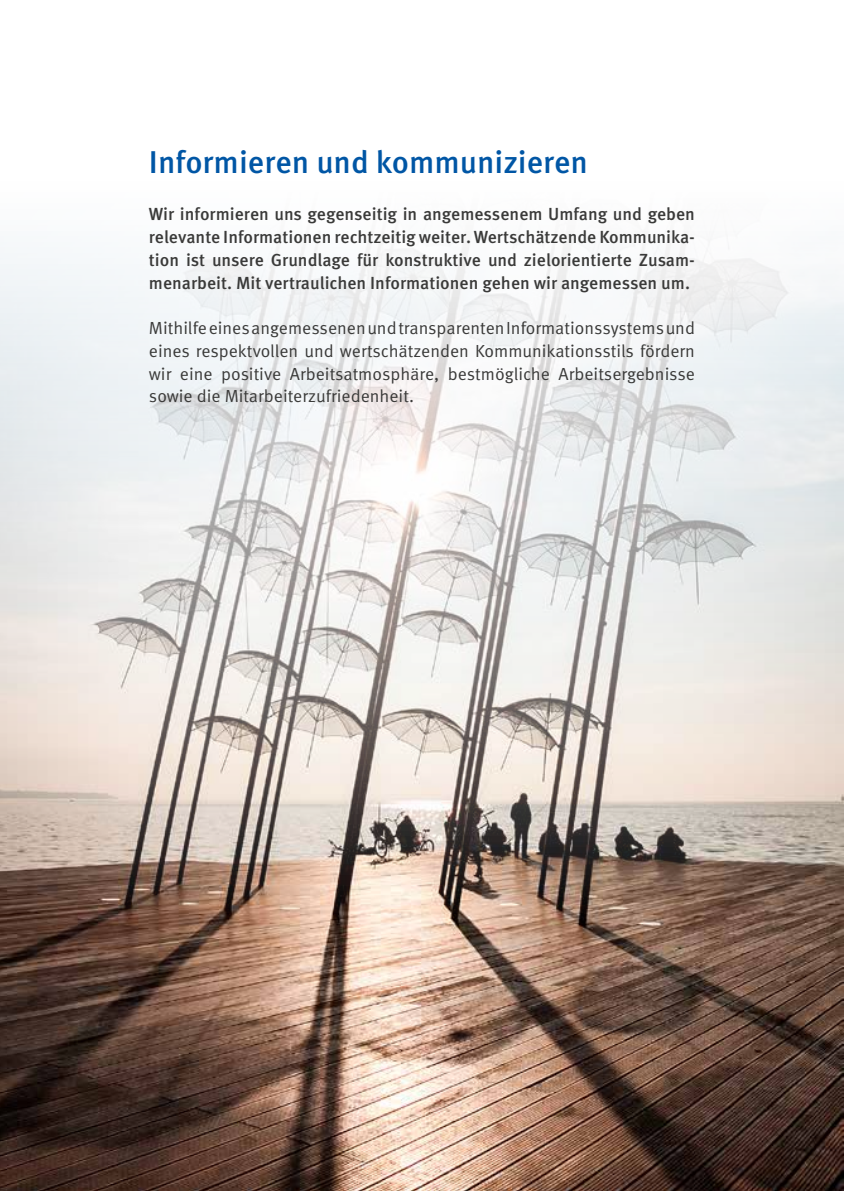
<style>
.page{position:relative;width:844px;height:1191px;background:#fff}
.page>*{position:absolute;margin:0;border:0;box-sizing:border-box;transform-origin:0 0}
.t1{font:500 31.5px "Meta OT";color:#0056a5}
.t2{font:500 17.5px/22.8px "Meta OT";color:#3a3a39;text-align:justify}
.t3{font:17.5px/22.8px "Meta OT";color:#3a3a39;text-align:justify}
</style>
<div class="page">
<img style="left:0;top:242px;width:843px;height:949px">
<h1 class="t1" style="left:149px;top:142px;width:440px">Informieren und kommunizieren</h1>
<p class="t2" style="left:149px;top:203px;width:547px">Wir informieren uns gegenseitig in angemessenem Umfang und geben relevante Informationen rechtzeitig weiter. Wertschätzende Kommunika&shy;tion ist unsere Grundlage für konstruktive und zielorientierte Zusam&shy;menarbeit. Mit vertraulichen Informationen gehen wir angemessen um.</p>
<p class="t3" style="left:149px;top:317px;width:547px">Mithilfe eines angemessenen und transparenten Informationssystems und eines respektvollen und wertschätzenden Kommunikationsstils fördern wir eine positive Arbeitsatmosphäre, bestmögliche Arbeitsergebnisse sowie die Mitarbeiterzufriedenheit.</p>
</div>
